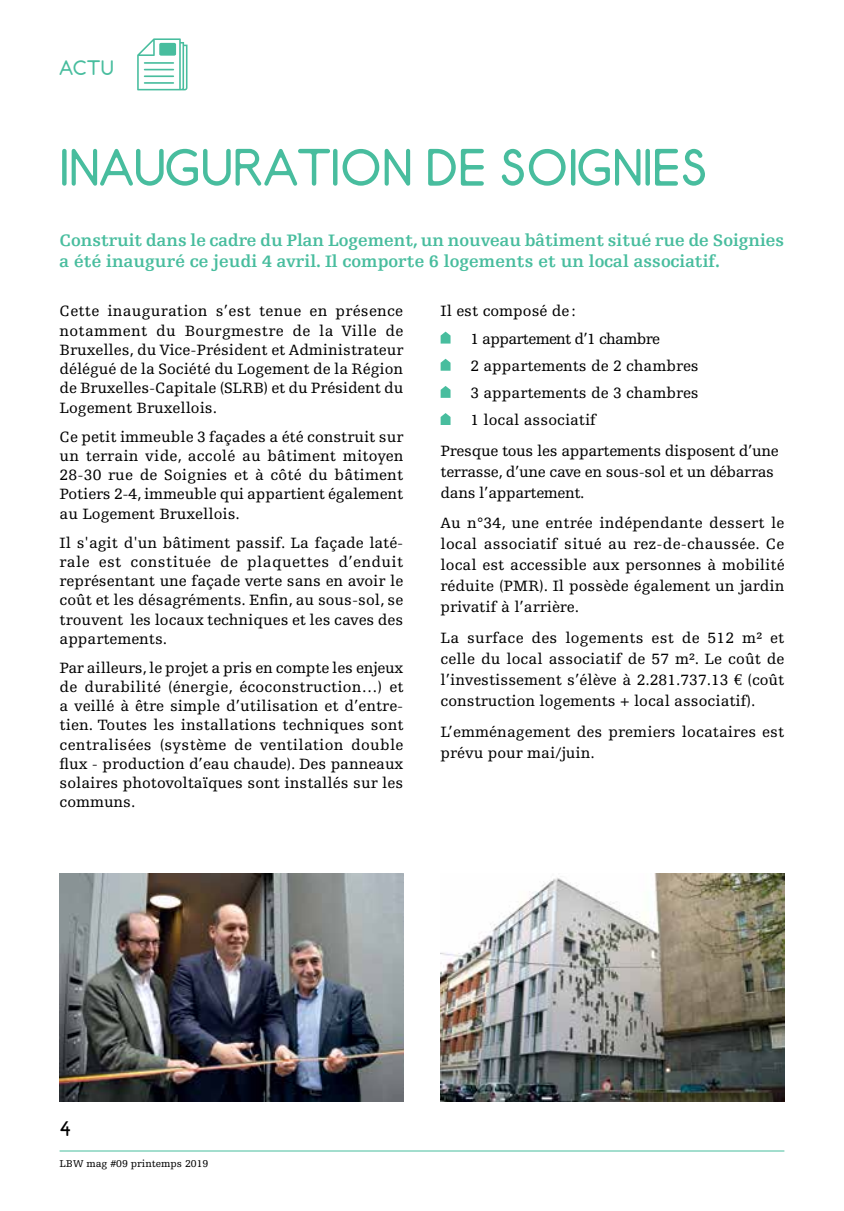
<style>
.page{position:relative;width:844px;height:1211px;background:#fff}
.page>*{position:absolute;margin:0;border:0;box-sizing:border-box;transform-origin:0 0}
.t1{font:52.5px "AR Techni";color:#48bd9e}
.t2{font:21px "AR Techni";color:#48bd9e}
.t3{font:21px "AR Techni";color:#000}
.t4{font:700 17.5px/21px "Egyptienne F";letter-spacing:-.005em;color:#48bd9e}
.t5{font:15.75px/19.2px "Egyptienne F";color:#000;text-align:justify}
.t6{font:15.75px/21px "Egyptienne F";letter-spacing:-.02em;color:#000}
.t7{font:10.5px "Egyptienne F";color:#000}
.s1{font-family:"Euro Serif"}
</style>
<div class="page">
<hr style="left:60px;top:1150px;width:724px;height:1px;background:#48bd9e">
<svg style="left:440px;top:331px;width:10px;height:12px"></svg>
<svg style="left:440px;top:359px;width:10px;height:12px"></svg>
<svg style="left:440px;top:386px;width:10px;height:12px"></svg>
<svg style="left:440px;top:413px;width:10px;height:12px"></svg>
<svg style="left:137px;top:38px;width:50px;height:52px"></svg>
<img style="left:60px;top:873px;width:343px;height:228px">
<img style="left:440px;top:873px;width:344px;height:228px">
<h2 class="t2" style="left:60px;top:55px;width:56px">ACTU</h2>
<h1 class="t1" style="left:60px;top:136px;width:649px">INAUGURATION DE SOIGNIES</h1>
<p class="t4" style="left:60px;top:230px;width:726px">Construit dans le cadre du Plan Logement, un nouveau bâtiment situé rue de Soignies a été inauguré ce jeudi 4 avril. Il comporte 6 logements et un local associatif.</p>
<p class="t5" style="left:60px;top:302px;width:345px">Cette inauguration s’est tenue en présence notamment du Bourgmestre de la Ville de Bruxelles, du Vice-Président et Administrateur délégué de la Société du Logement de la Région de Bruxelles-Capitale (SLRB) et du Président du Logement Bruxellois.</p>
<p class="t5" style="left:60px;top:427px;width:345px">Ce petit immeuble 3 façades a été construit sur un terrain vide, accolé au bâtiment mitoyen 28-30 rue de Soignies et à côté du bâtiment Potiers 2-4, immeuble qui appartient également au Logement Bruxellois.</p>
<p class="t5" style="left:60px;top:533px;width:345px">Il s'agit d'un bâtiment passif. La façade laté&shy;rale est constituée de plaquettes d’enduit représentant une façade verte sans en avoir le coût et les désagréments. Enfin, au sous-sol, se trouvent les locaux techniques et les caves des appartements.</p>
<p class="t5" style="left:60px;top:658px;width:345px">Par ailleurs, le projet a pris en compte les enjeux de durabilité (énergie, écoconstruction…) et a veillé à être simple d’utilisation et d’entre&shy;tien. Toutes les installations techniques sont centralisées (système de ventilation double flux - production d’eau chaude). Des panneaux solaires photovoltaïques sont installés sur les communs.</p>
<p class="t5" style="left:470px;top:298px;width:230px;line-height:27.1px;text-align:left;text-indent:-30px">Il est composé de:<br>1 appartement d’1 chambre<br>2 appartements de 2 chambres<br>3 appartements de 3 chambres<br>1 local associatif</p>
<p class="t6" style="left:440px;top:440px;width:339px">Presque tous les appartements disposent d’une terrasse, d’une cave en sous-sol et un débarras dans l’appartement.</p>
<p class="t5" style="left:440px;top:513px;width:345px;line-height:21px">Au n°34, une entrée indépendante dessert le local associatif situé au rez-de-chaussée. Ce local est accessible aux personnes à mobilité réduite (PMR). Il possède également un jardin privatif à l’arrière.</p>
<p class="t5" style="left:440px;top:627px;width:345px;line-height:21px">La surface des logements est de 512 m² et celle du local associatif de 57 m². Le coût de l’investissement s’élève à 2.281.737.13 <span class="s1">€</span> (coût construction logements + local associatif).</p>
<p class="t5" style="left:440px;top:721px;width:345px;line-height:21px">L’emménagement des premiers locataires est prévu pour mai/juin.</p>
<h2 class="t3" style="left:60px;top:1116px;width:13px">4</h2>
<p class="t7" style="left:60px;top:1158px;width:150px">LBW mag #09 printemps 2019</p>
</div>
